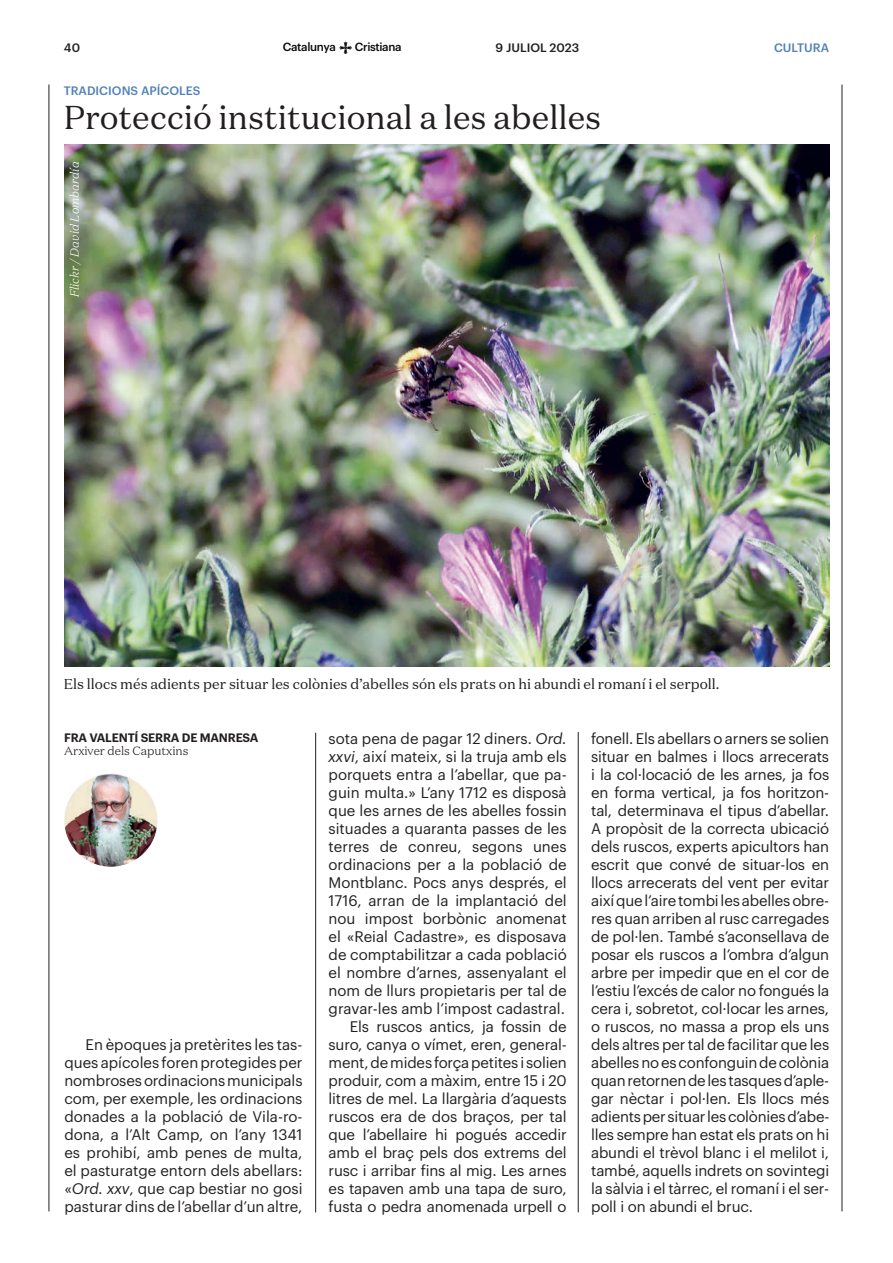
<style>
.page{position:relative;width:893px;height:1263px;background:#fff}
.page>*{position:absolute;margin:0;border:0;box-sizing:border-box;transform-origin:0 0}
.t1{font:33px "Domaine Text";color:#231f20}
.t2{font:15px/18px "Graphik";color:#231f20;text-align:justify}
.t3{font:14.25px "Domaine Text";color:#231f20}
.t4{font:500 12px "Graphik";color:#5181b8}
.t5{font:600 12px "Graphik";letter-spacing:-.015em;color:#231f20}
.t6{font:italic 300 12px "Domaine Text";color:#fff}
.t7{font:300 12px "Domaine Text";color:#231f20}
.t8{font:500 12px "Graphik";color:#231f20}
.t9{font:500 11.55px "Graphik";letter-spacing:-.03em;color:#07090c}
.s1{font-style:italic}
</style>
<div class="page">
<hr style="left:49px;top:85px;width:1px;height:1126px;background:#231f20">
<hr style="left:842px;top:85px;width:1px;height:1126px;background:#231f20">
<svg style="left:339px;top:42px;width:13px;height:12px"></svg>
<hr style="left:315px;top:733px;width:1px;height:479px;background:#231f20">
<hr style="left:578px;top:732px;width:1px;height:480px;background:#231f20">
<img style="left:64px;top:144px;width:765px;height:522px">
<img style="left:64px;top:773px;width:94px;height:94px;border-radius:47px">
<p class="t8" style="left:64px;top:38px;width:18px">40</p>
<p class="t9" style="left:283px;top:38px;width:54px">Catalunya</p>
<p class="t9" style="left:355px;top:38px;width:48px">Cristiana</p>
<p class="t8" style="left:495px;top:38px;width:85px">9 JULIOL 2023</p>
<p class="t4" style="left:774px;top:39px;width:57px">CULTURA</p>
<p class="t4" style="left:64px;top:82px;width:138px">TRADICIONS APÍCOLES</p>
<h1 class="t1" style="left:64px;top:96px;width:539px">Protecció institucional a les abelles</h1>
<p class="t6" style="left:67px;top:297px;width:137px;rotate:-90deg">Flickr / David Lombardía</p>
<p class="t3" style="left:64px;top:675px;width:657px">Els llocs més adients per situar les colònies d’abelles són els prats on hi abundi el romaní i el serpoll.</p>
<p class="t5" style="left:64px;top:728px;width:196px">FRA VALENTÍ SERRA DE MANRESA</p>
<p class="t7" style="left:64px;top:744px;width:126px">Arxiver dels Caputxins</p>
<p class="t2" style="left:64px;top:1035px;width:240px;text-indent:21px">En èpoques ja pretèrites les tas&shy;ques apícoles foren protegides per nombroses ordinacions municipals com, per exemple, les ordinacions donades a la població de Vila-ro&shy;dona, a l’Alt Camp, on l’any 1341 es prohibí, amb penes de multa, el pasturatge entorn dels abellars: «<span class="s1">Ord. xxv</span>, que cap bestiar no gosi pasturar dins de l’abellar d’un altre,</p>
<p class="t2" style="left:329px;top:729px;width:240px;text-align:right">sota pena de pagar 12 diners. <span class="s1">Ord. xxvi</span>, així mateix, si la truja amb els porquets entra a l’abellar, que pa&shy;guin multa.» L’any 1712 es disposà que les arnes de les abelles fossin situades a quaranta passes de les terres de conreu, segons unes ordinacions per a la població de Montblanc. Pocs anys després, el 1716, arran de la implantació del nou impost borbònic anomenat el «Reial Cadastre», es disposava de comptabilitzar a cada població el nombre d’arnes, assenyalant el nom de llurs propietaris per tal de gravar-les amb l’impost cadastral.<br>Els ruscos antics, ja fossin de suro, canya o vímet, eren, general&shy;ment, de mides força petites i solien produir, com a màxim, entre 15 i 20 litres de mel. La llargària d’aquests ruscos era de dos braços, per tal que l’abellaire hi pogués accedir amb el braç pels dos extrems del rusc i arribar fins al mig. Les arnes es tapaven amb una tapa de suro, fusta o pedra anomenada urpell o</p>
<p class="t2" style="left:591px;top:729px;width:240px">fonell. Els abellars o arners se solien situar en balmes i llocs arrecerats i la col·locació de les arnes, ja fos en forma vertical, ja fos horitzon&shy;tal, determinava el tipus d’abellar.<br>A propòsit de la correcta ubicació dels ruscos, experts apicultors han escrit que convé de situar-los en llocs arrecerats del vent per evitar així que l’aire tombi les abelles obre&shy;res quan arriben al rusc carregades de pol·len. També s’aconsellava de posar els ruscos a l’ombra d’algun arbre per impedir que en el cor de l’estiu l’excés de calor no fongués la cera i, sobretot, col·locar les arnes, o ruscos, no massa a prop els uns dels altres per tal de facilitar que les abelles no es confonguin de colònia quan retornen de les tasques d’aple&shy;gar nèctar i pol·len. Els llocs més adients per situar les colònies d’abe&shy;lles sempre han estat els prats on hi abundi el trèvol blanc i el melilot i, també, aquells indrets on sovintegi la sàlvia i el tàrrec, el romaní i el ser&shy;poll i on abundi el bruc.</p>
</div>
